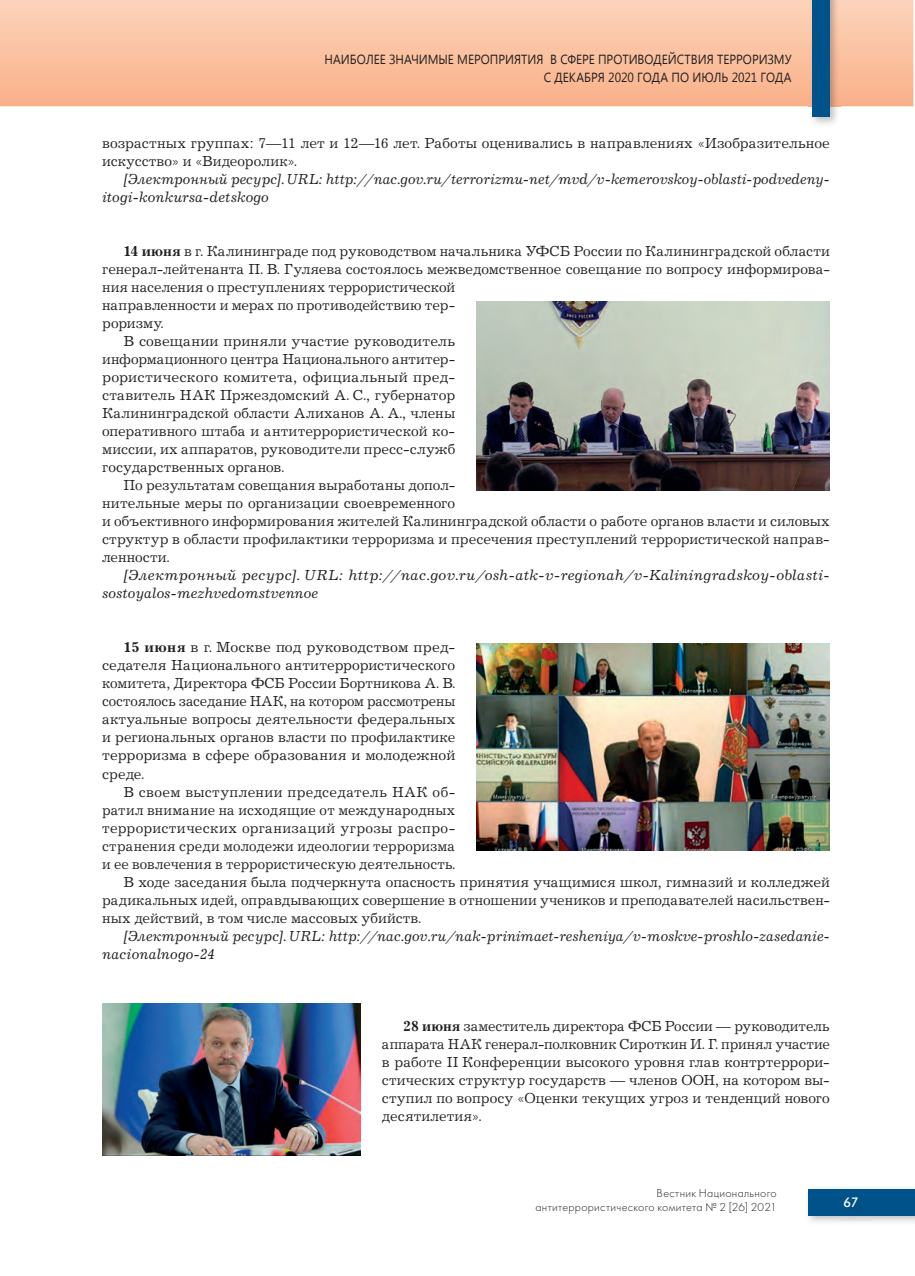
<style>
.page{position:relative;width:915px;height:1276px;background:#fff}
.page>*{position:absolute;margin:0;border:0;box-sizing:border-box;transform-origin:0 0}
.t1{font:15px/18px "Journal C";letter-spacing:.005em;color:#231f20;text-align:justify}
.t2{font:italic 15px/18px "Journal C";letter-spacing:.005em;color:#231f20}
.t3{font:15px "Journal C";letter-spacing:.025em;color:#231f20}
.t4{font:14.25px "Journal Sans C";color:#fff}
.t5{font:13.2px/18px "Segoe UI";letter-spacing:-.005em;color:#231f20;text-align:right;scale:.91 1}
.t6{font:12px/14.4px "Futura Light C";letter-spacing:.025em;color:#231f20;text-align:right}
.s1{font-weight:700}
</style>
<div class="page">
<img style="left:476px;top:301px;width:353px;height:189px">
<img style="left:476px;top:643px;width:353px;height:207px">
<img style="left:102px;top:1003px;width:258px;height:152px">
<svg style="left:0;top:0;width:913px;height:106px;background:#fac2a2"></svg>
<img style="left:808px;top:0;width:31px;height:124px">
<div style="left:812px;top:0;width:17px;height:117px;background:#00538a"></div>
<img style="left:808px;top:1188px;width:106px;height:34px">
<div style="left:808px;top:1189px;width:106px;height:26px;background:#00538a"></div>
<img style="left:839px;top:1215px;width:31px;height:5px">
<div style="left:325px;top:52px;width:466px;height:15px;background:#fbc09e"></div>
<div style="left:544px;top:73px;width:247px;height:12px;background:#fab994"></div>
<p class="t5" style="left:324px;top:50px;width:514px">НАИБОЛЕЕ ЗНАЧИМЫЕ МЕРОПРИЯТИЯ В СФЕРЕ ПРОТИВОДЕЙСТВИЯ ТЕРРОРИЗМУ<br>С ДЕКАБРЯ 2020 ГОДА ПО ИЮЛЬ 2021 ГОДА</p>
<p class="t1" style="left:102px;top:136px;width:729px">возрастных группах: 7—11 лет и 12—16 лет. Работы оценивались в направлениях «Изобразительное искусство» и «Видеоролик».</p>
<p class="t2" style="left:102px;top:172px;width:728px;text-indent:21px">[Электронный ресурс]. URL: http://nac.gov.ru/terrorizmu-net/mvd/v-kemerovskoy-oblasti-podvedeny&shy;itogi-konkursa-detskogo</p>
<p class="t1" style="left:123px;top:244px;width:707px"><span class="s1">14 июня</span> в г. Калининграде под руководством начальника УФСБ России по Калининградской области</p>
<p class="t1" style="left:102px;top:262px;width:729px">генерал-лейтенанта П. В. Гуляева состоялось межведомственное совещание по вопросу информирова-</p>
<p class="t1" style="left:102px;top:280px;width:354px">ния населения о преступлениях террористической</p>
<p class="t1" style="left:102px;top:298px;width:354px">направленности и мерах по противодействию тер-</p>
<p class="t1" style="left:102px;top:316px;width:63px">роризму.</p>
<p class="t1" style="left:123px;top:334px;width:333px">В совещании приняли участие руководитель</p>
<p class="t1" style="left:102px;top:352px;width:354px">информационного центра Национального антитер-</p>
<p class="t1" style="left:102px;top:370px;width:354px">рористического комитета, официальный пред-</p>
<p class="t1" style="left:102px;top:388px;width:354px">ставитель НАК Пржездомский А. С., губернатор</p>
<p class="t1" style="left:102px;top:406px;width:354px">Калининградской области Алиханов А. А., члены</p>
<p class="t1" style="left:102px;top:424px;width:354px">оперативного штаба и антитеррористической ко-</p>
<p class="t1" style="left:102px;top:442px;width:354px">миссии, их аппаратов, руководители пресс-служб</p>
<p class="t1" style="left:102px;top:460px;width:184px">государственных органов.</p>
<p class="t1" style="left:123px;top:478px;width:333px">По результатам совещания выработаны допол-</p>
<p class="t1" style="left:102px;top:496px;width:354px">нительные меры по организации своевременного</p>
<p class="t1" style="left:102px;top:514px;width:728px">и объективного информирования жителей Калининградской области о работе органов власти и силовых</p>
<p class="t1" style="left:102px;top:532px;width:729px">структур в области профилактики терроризма и пресечения преступлений террористической направ-</p>
<p class="t1" style="left:102px;top:550px;width:69px">ленности.</p>
<p class="t2" style="left:102px;top:568px;width:729px;text-indent:21px">[Электронный ресурс]. URL: http://nac.gov.ru/osh-atk-v-regionah/v-Kaliningradskoy-oblasti&shy;sostoyalos-mezhvedomstvennoe</p>
<p class="t1" style="left:102px;top:640px;width:354px;text-indent:21px"><span class="s1">15 июня</span> в г. Москве под руководством пред&shy;седателя Национального антитеррористического комитета, Директора ФСБ России Бортникова А. В. состоялось заседание НАК, на котором рассмотрены актуальные вопросы деятельности федеральных и региональных органов власти по профилактике терроризма в сфере образования и молодежной среде.</p>
<p class="t3" style="left:123px;top:786px;width:333px">В своем выступлении председатель НАК об-</p>
<p class="t1" style="left:102px;top:802px;width:354px">ратил внимание на исходящие от международных</p>
<p class="t3" style="left:102px;top:822px;width:354px">террористических организаций угрозы распро-</p>
<p class="t1" style="left:102px;top:838px;width:354px">странения среди молодежи идеологии терроризма</p>
<p class="t1" style="left:102px;top:856px;width:354px">и ее вовлечения в террористическую деятельность.</p>
<p class="t1" style="left:123px;top:874px;width:707px">В ходе заседания была подчеркнута опасность принятия учащимися школ, гимназий и колледжей</p>
<p class="t1" style="left:102px;top:892px;width:729px">радикальных идей, оправдывающих совершение в отношении учеников и преподавателей насильствен-</p>
<p class="t1" style="left:102px;top:910px;width:320px">ных действий, в том числе массовых убийств.</p>
<p class="t2" style="left:102px;top:928px;width:729px;text-indent:21px">[Электронный ресурс]. URL: http://nac.gov.ru/nak-prinimaet-resheniya/v-moskve-proshlo-zasedanie&shy;nacionalnogo-24</p>
<p class="t1" style="left:382px;top:1018px;width:449px;text-indent:21px"><span class="s1">28 июня</span> заместитель директора ФСБ России — руководитель аппарата НАК генерал-полковник Сироткин И. Г. принял участие в работе II Конференции высокого уровня глав контртеррори&shy;стических структур государств — членов ООН, на котором вы&shy;ступил по вопросу «Оценки текущих угроз и тенденций нового десятилетия».</p>
<p class="t6" style="left:535px;top:1186px;width:243px">Вестник Национального антитеррористического комитета № 2 [26] 2021</p>
<p class="t4" style="left:843px;top:1195px;width:17px">67</p>
</div>
